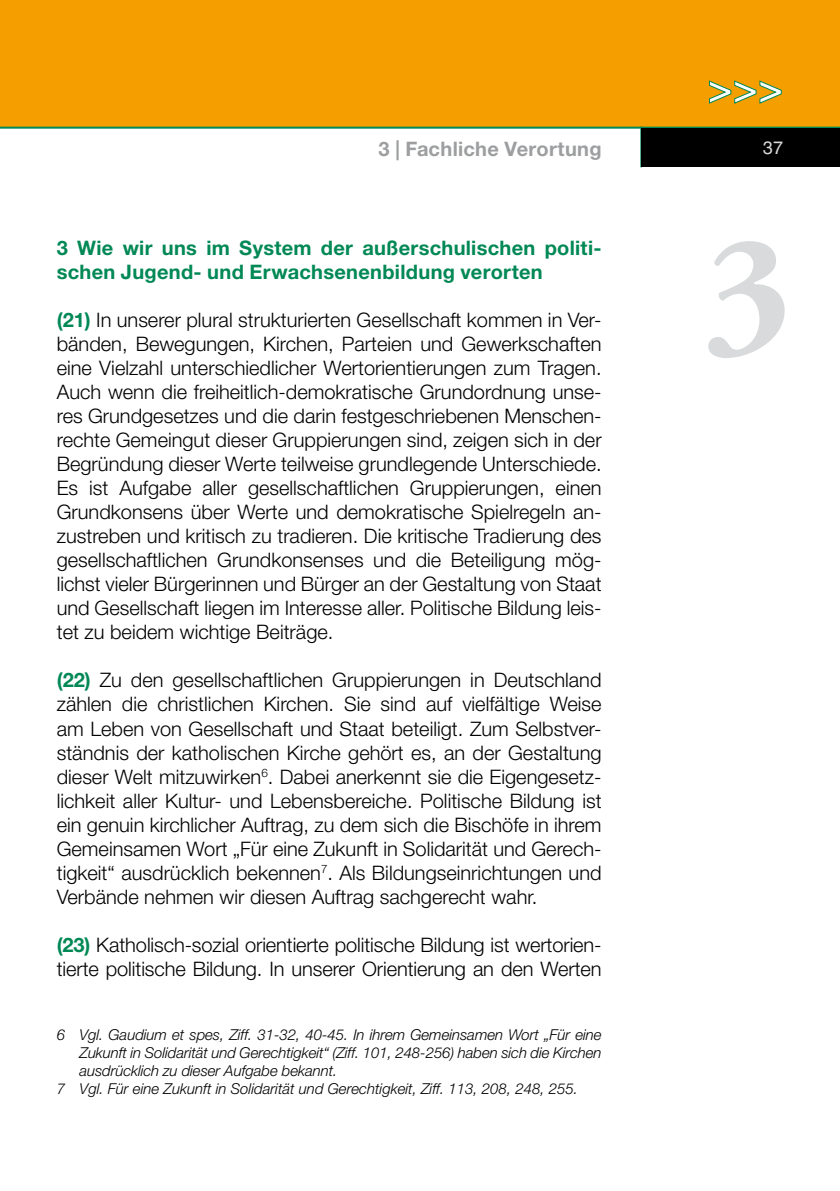
<style>
.page{position:relative;width:840px;height:1191px;background:#fff}
.page>*{position:absolute;margin:0;border:0;box-sizing:border-box;transform-origin:0 0}
.t1{font:700 168px "Adobe Garamond Pro";color:#d9dadb}
.t2{font:300 20px/24px "Helvetica Neue LT Std";letter-spacing:-.005em;color:#000;text-align:justify}
.t3{font:700 20px/24px "Helvetica Neue LT Std";letter-spacing:.015em;color:#085}
.t4{font:700 20px "Helvetica Neue LT Std";letter-spacing:.015em;color:#9c9e9f}
.t5{font:18px "Helvetica";color:#d9dadb}
.t6{font:italic 300 15px "Helvetica Neue LT Std";letter-spacing:-.005em;color:#000}
.s1{font-weight:700;color:#085}
</style>
<div class="page">
<div style="left:0;top:0;width:839px;height:127px;background:#f49e00"></div>
<hr style="left:0;top:127px;width:839px;height:2px;background:#085">
<hr style="left:640px;top:127px;width:2px;height:40px;background:#085">
<svg style="left:709px;top:80px;width:72px;height:24px"></svg>
<div style="left:641px;top:129px;width:198px;height:38px;background:#000"></div>
<p class="t4" style="left:378px;top:137px;width:224px">3 | Fachliche Verortung</p>
<p class="t3" style="left:57px;top:236px;width:546px">3 Wie wir uns im System der außerschulischen politi&shy;schen Jugend- und Erwachsenenbildung verorten</p>
<p class="t2" style="left:57px;top:308px;width:546px"><span class="s1">(21)</span> In unserer plural strukturierten Gesellschaft kommen in Ver&shy;bänden, Bewegungen, Kirchen, Parteien und Gewerkschaften eine Vielzahl unterschiedlicher Wertorientierungen zum Tragen.<br>Auch wenn die freiheitlich-demokratische Grundordnung unse&shy;res Grundgesetzes und die darin festgeschriebenen Menschen&shy;rechte Gemeingut dieser Gruppierungen sind, zeigen sich in der Begründung dieser Werte teilweise grundlegende Unterschiede.<br>Es ist Aufgabe aller gesellschaftlichen Gruppierungen, einen Grundkonsens über Werte und demokratische Spielregeln an&shy;zustreben und kritisch zu tradieren. Die kritische Tradierung des gesellschaftlichen Grundkonsenses und die Beteiligung mög&shy;lichst vieler Bürgerinnen und Bürger an der Gestaltung von Staat und Gesellschaft liegen im Interesse aller. Politische Bildung leis&shy;tet zu beidem wichtige Beiträge.</p>
<p class="t2" style="left:57px;top:668px;width:546px"><span class="s1">(22)</span> Zu den gesellschaftlichen Gruppierungen in Deutschland zählen die christlichen Kirchen. Sie sind auf vielfältige Weise am Leben von Gesellschaft und Staat beteiligt. Zum Selbstver&shy;ständnis der katholischen Kirche gehört es, an der Gestaltung dieser Welt mitzuwirken<sup>6</sup>. Dabei anerkennt sie die Eigengesetz&shy;lichkeit aller Kultur- und Lebensbereiche. Politische Bildung ist ein genuin kirchlicher Auftrag, zu dem sich die Bischöfe in ihrem Gemeinsamen Wort „Für eine Zukunft in Solidarität und Gerech&shy;tigkeit“ ausdrücklich bekennen<sup>7</sup>. Als Bildungseinrichtungen und Verbände nehmen wir diesen Auftrag sachgerecht wahr.</p>
<p class="t2" style="left:57px;top:932px;width:546px"><span class="s1">(23)</span> Katholisch-sozial orientierte politische Bildung ist wertorien&shy;tierte politische Bildung. In unserer Orientierung an den Werten</p>
<p class="t6" style="left:57px;top:1025px;width:546px">6 Vgl. Gaudium et spes, Ziff. 31-32, 40-45. In ihrem Gemeinsamen Wort „Für eine</p>
<p class="t6" style="left:79px;top:1043px;width:523px">Zukunft in Solidarität und Gerechtigkeit“ (Ziff. 101, 248-256) haben sich die Kirchen</p>
<p class="t6" style="left:79px;top:1061px;width:259px">ausdrücklich zu dieser Aufgabe bekannt.</p>
<p class="t6" style="left:57px;top:1079px;width:522px">7 Vgl. Für eine Zukunft in Solidarität und Gerechtigkeit, Ziff. 113, 208, 248, 255.</p>
<p class="t5" style="left:762px;top:137px;width:22px">37</p>
<h1 class="t1" style="left:703px;top:198px;width:89px">3</h1>
</div>
